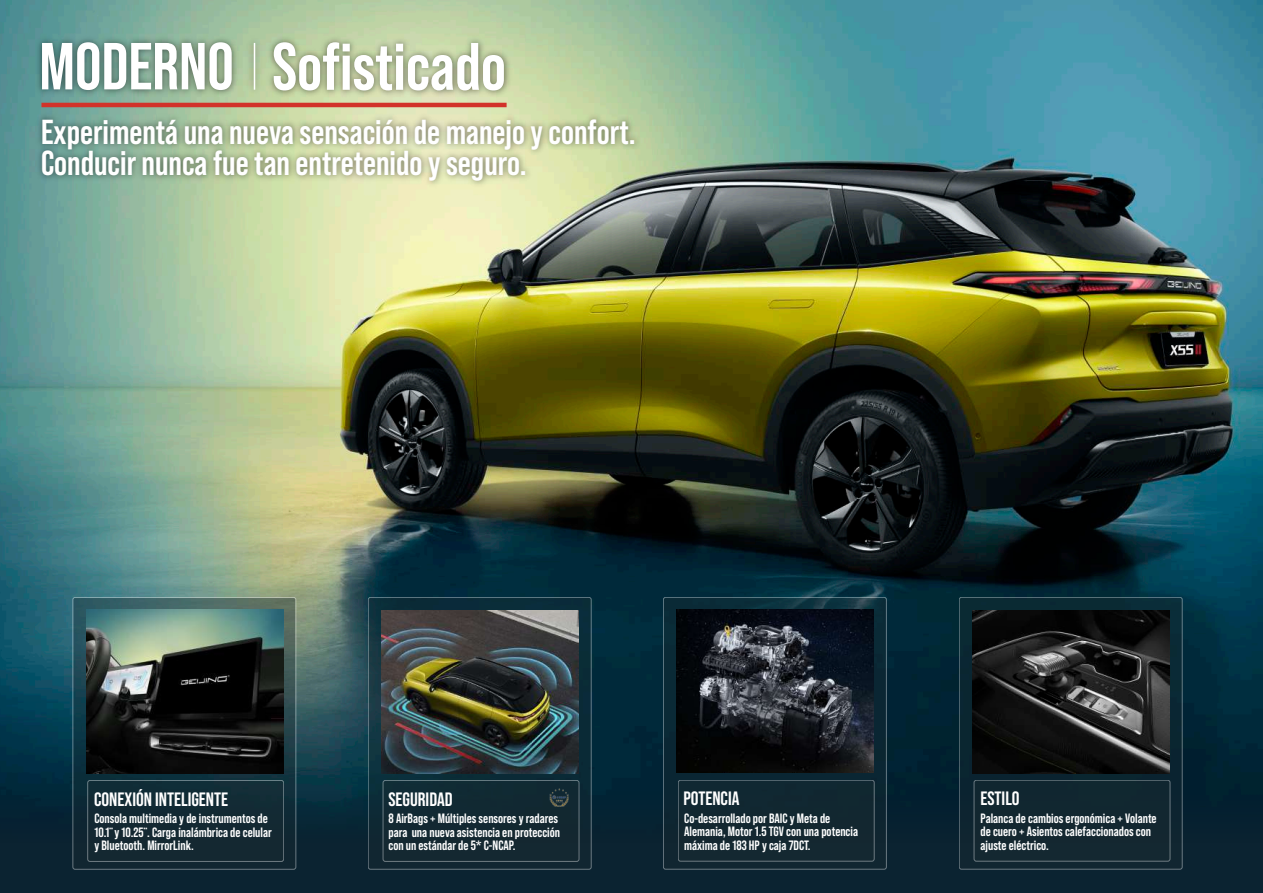
<style>
.page{position:relative;width:1263px;height:893px;background:#fff}
.page>*{position:absolute;margin:0;border:0;box-sizing:border-box;transform-origin:0 0}
.t1{font:700 66.9px "Bebas Neue Pro";color:#fff}
.t2{font:700 66.3px "Bebas Neue Pro";color:#fff}
.t3{font:700 34.65px/31.2px "Bebas Neue Pro";color:#fff}
.t4{font:700 19.35px "Bebas Neue Pro";color:#fff}
.t5{font:700 13.5px/13.5px "Bebas Neue Pro";color:#fff}
</style>
<div class="page">
<img style="left:0;top:0;width:1263px;height:790px">
<div style="left:0;top:790px;width:1263px;height:103px;background:#0b2331"></div>
<img style="left:29px;top:23px;width:226px;height:90px">
<img style="left:31px;top:104px;width:615px;height:119px">
<img style="left:262px;top:23px;width:254px;height:90px">
<img style="left:244px;top:33px;width:22px;height:67px">
<hr style="left:254px;top:43px;width:1px;height:47px;background:#fff">
<hr style="left:41px;top:103px;width:466px;height:4px;background:#d2322a">
<svg style="left:73px;top:597px;width:223px;height:272px"></svg>
<div style="left:73px;top:597px;width:223px;height:272px;border:1px solid #fff;border-radius:2px"></div>
<div style="left:88px;top:780px;width:196px;height:81px;background:#132832;border-radius:2px"></div>
<div style="left:87px;top:780px;width:197px;height:82px;border:1px solid #fff;border-radius:2px"></div>
<img style="left:86px;top:610px;width:198px;height:163px">
<svg style="left:368px;top:597px;width:223px;height:272px;fill:#0a2a37"></svg>
<div style="left:368px;top:597px;width:223px;height:272px;border:1px solid #fff;border-radius:2px"></div>
<img style="left:381px;top:610px;width:197px;height:163px">
<div style="left:383px;top:780px;width:196px;height:81px;background:#132832;border-radius:2px"></div>
<div style="left:383px;top:780px;width:196px;height:82px;border:1px solid #fff;border-radius:2px"></div>
<svg style="left:663px;top:597px;width:223px;height:272px;fill:#0a2633"></svg>
<div style="left:663px;top:597px;width:223px;height:272px;border:1px solid #fff;border-radius:2px"></div>
<img style="left:677px;top:610px;width:197px;height:163px">
<div style="left:678px;top:780px;width:196px;height:81px;background:#132730;border-radius:2px"></div>
<div style="left:678px;top:780px;width:196px;height:81px;border:1px solid #fff;border-radius:2px"></div>
<svg style="left:959px;top:597px;width:223px;height:272px;fill:#0a2631"></svg>
<div style="left:959px;top:597px;width:223px;height:272px;border:1px solid #fff;border-radius:2px"></div>
<img style="left:972px;top:610px;width:197px;height:163px">
<div style="left:974px;top:780px;width:196px;height:81px;background:#132730;border-radius:2px"></div>
<div style="left:974px;top:780px;width:196px;height:81px;border:1px solid #fff;border-radius:2px"></div>
<img style="left:549px;top:789px;width:19px;height:17px">
<h1 class="t1" style="left:272px;top:28px;width:235px">Sofisticado</h1>
<h2 class="t2" style="left:39px;top:28px;width:196px">MODERNO</h2>
<h3 class="t3" style="left:41px;top:116px;width:596px">Experimentá una nueva sensación de manejo y confort.<br>Conducir nunca fue tan entretenido y seguro.</h3>
<h3 class="t4" style="left:94px;top:788px;width:135px">CONEXIÓN INTELIGENTE</h3>
<p class="t5" style="left:94px;top:812px;width:179px">Consola multimedia y de instrumentos de<br>10.1¨y 10.25¨. Carga inalámbrica de celular y Bluetooth. MirrorLink.</p>
<h3 class="t4" style="left:388px;top:788px;width:66px">SEGURIDAD</h3>
<p class="t5" style="left:388px;top:812px;width:173px">8 AirBags + Múltiples sensores y radares para una nueva asistencia en protección con un estándar de 5* C-NCAP.</p>
<h3 class="t4" style="left:683px;top:788px;width:58px">POTENCIA</h3>
<p class="t5" style="left:684px;top:811px;width:175px">Co-desarrollado por BAIC y Meta de<br>Alemania, Motor 1.5 TGV con una potencia máxima de 183 HP y caja 7DCT.</p>
<h3 class="t4" style="left:980px;top:787px;width:41px">ESTILO</h3>
<p class="t5" style="left:980px;top:811px;width:178px">Palanca de cambios ergonómica + Volante de cuero + Asientos calefaccionados con ajuste eléctrico.</p>
</div>
